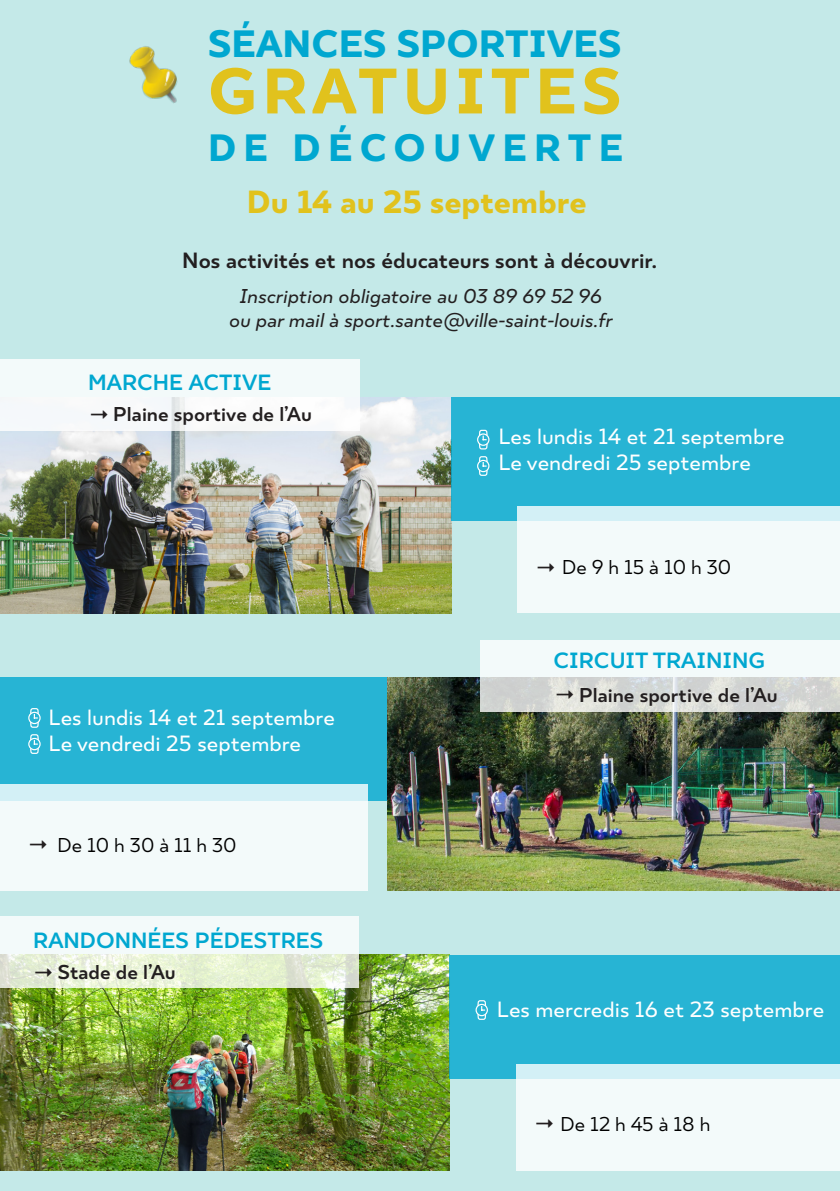
<style>
.page{position:relative;width:840px;height:1191px;background:#fff}
.page>*{position:absolute;margin:0;border:0;box-sizing:border-box;transform-origin:0 0}
.t1{font:700 64px "TT Smalls";letter-spacing:.08em;color:#e1c21d}
.t2{font:700 38px "TT Smalls";color:#00a7d0}
.t3{font:700 38px "TT Smalls";letter-spacing:.19em;color:#00a7d0}
.t4{font:700 32px "TT Smalls";color:#e1c21d}
.t5{font:500 22px "TT Smalls";color:#fff}
.t6{font:600 22px "TT Smalls";color:#00a7d0}
.t7{font:600 22px "TT Smalls";color:#231f20}
.t8{font:italic 500 20px "TT Smalls";color:#231f20}
.t9{font:600 20px "TT Smalls";color:#231f20}
.t10{font:20px "TT Smalls";color:#000}
.s1{font-size:22px}
.s2{font-weight:600;font-size:22px;color:#231f20}
</style>
<div class="page">
<div style="left:0;top:0;width:839px;height:1191px;background:#c4e9e8"></div>
<img style="left:0;top:397px;width:451px;height:216px">
<div style="left:0;top:359px;width:360px;height:71px;background:#f3fafa"></div>
<div style="left:451px;top:397px;width:388px;height:124px;background:#27b4d4"></div>
<div style="left:477px;top:433px;width:12px;height:13px;border:1px solid #fff;border-radius:50%"></div>
<svg style="left:517px;top:506px;width:322px;height:107px;fill:#f3fafa"></svg>
<div style="left:0;top:677px;width:388px;height:124px;background:#27b4d4"></div>
<div style="left:28px;top:738px;width:13px;height:12px;border:1px solid #fff;border-radius:50%"></div>
<img style="left:387px;top:677px;width:451px;height:213px">
<svg style="left:479px;top:640px;width:360px;height:71px;fill:#f3fafa"></svg>
<svg style="left:0;top:784px;width:367px;height:106px;fill:#f3fafa"></svg>
<div style="left:477px;top:460px;width:12px;height:12px;border:1px solid #fff;border-radius:50%"></div>
<svg style="left:478px;top:429px;width:10px;height:47px"></svg>
<img style="left:0;top:954px;width:449px;height:216px">
<svg style="left:0;top:916px;width:358px;height:72px;fill:#f3fafa"></svg>
<div style="left:449px;top:954px;width:390px;height:124px;background:#27b4d4"></div>
<div style="left:475px;top:1003px;width:12px;height:13px;border:1px solid #fff;border-radius:50%"></div>
<svg style="left:476px;top:1000px;width:10px;height:20px"></svg>
<svg style="left:515px;top:1064px;width:324px;height:106px;fill:#f3fafa"></svg>
<div style="left:28px;top:711px;width:13px;height:13px;border:1px solid #fff;border-radius:50%"></div>
<svg style="left:29px;top:708px;width:11px;height:46px"></svg>
<img style="left:108px;top:29px;width:86px;height:83px">
<p class="t2" style="left:208px;top:21px;width:415px">SÉANCES SPORTIVES</p>
<p class="t1" style="left:208px;top:52px;width:415px">GRATUITES</p>
<p class="t3" style="left:208px;top:125px;width:416px">DE DÉCOUVERTE</p>
<p class="t4" style="left:247px;top:182px;width:341px">Du 14 au 25 septembre</p>
<p class="t7" style="left:182px;top:247px;width:476px">Nos activités et nos éducateurs sont à découvrir.</p>
<p class="t8" style="left:239px;top:284px;width:363px">Inscription obligatoire au 03 89 69 52 96</p>
<p class="t8" style="left:228px;top:308px;width:384px">ou par mail à sport.sante@ville-saint-louis.fr</p>
<p class="t6" style="left:88px;top:369px;width:185px">MARCHE ACTIVE</p>
<p class="t9" style="left:90px;top:402px;width:224px"><span class="s1">→</span> Plaine sportive de l’Au</p>
<p class="t5" style="left:49px;top:704px;width:288px">Les lundis 14 et 21 septembre</p>
<p class="t5" style="left:49px;top:730px;width:254px">Le vendredi 25 septembre</p>
<p class="t10" style="left:29px;top:832px;width:209px"><span class="s2">→</span> De 10 h 30 à 11 h 30</p>
<p class="t6" style="left:33px;top:926px;width:292px">RANDONNÉES PÉDESTRES</p>
<p class="t9" style="left:34px;top:959px;width:143px"><span class="s1">→</span> Stade de l’Au</p>
<p class="t5" style="left:498px;top:423px;width:288px">Les lundis 14 et 21 septembre</p>
<p class="t5" style="left:498px;top:449px;width:254px">Le vendredi 25 septembre</p>
<p class="t10" style="left:536px;top:555px;width:196px"><span class="s2">→</span> De 9 h 15 à 10 h 30</p>
<p class="t6" style="left:553px;top:647px;width:213px">CIRCUIT TRAINING</p>
<p class="t9" style="left:555px;top:682px;width:224px"><span class="s1">→</span> Plaine sportive de l’Au</p>
<p class="t5" style="left:496px;top:996px;width:329px">Les mercredis 16 et 23 septembre</p>
<p class="t10" style="left:535px;top:1111px;width:177px"><span class="s2">→</span> De 12 h 45 à 18 h</p>
</div>
